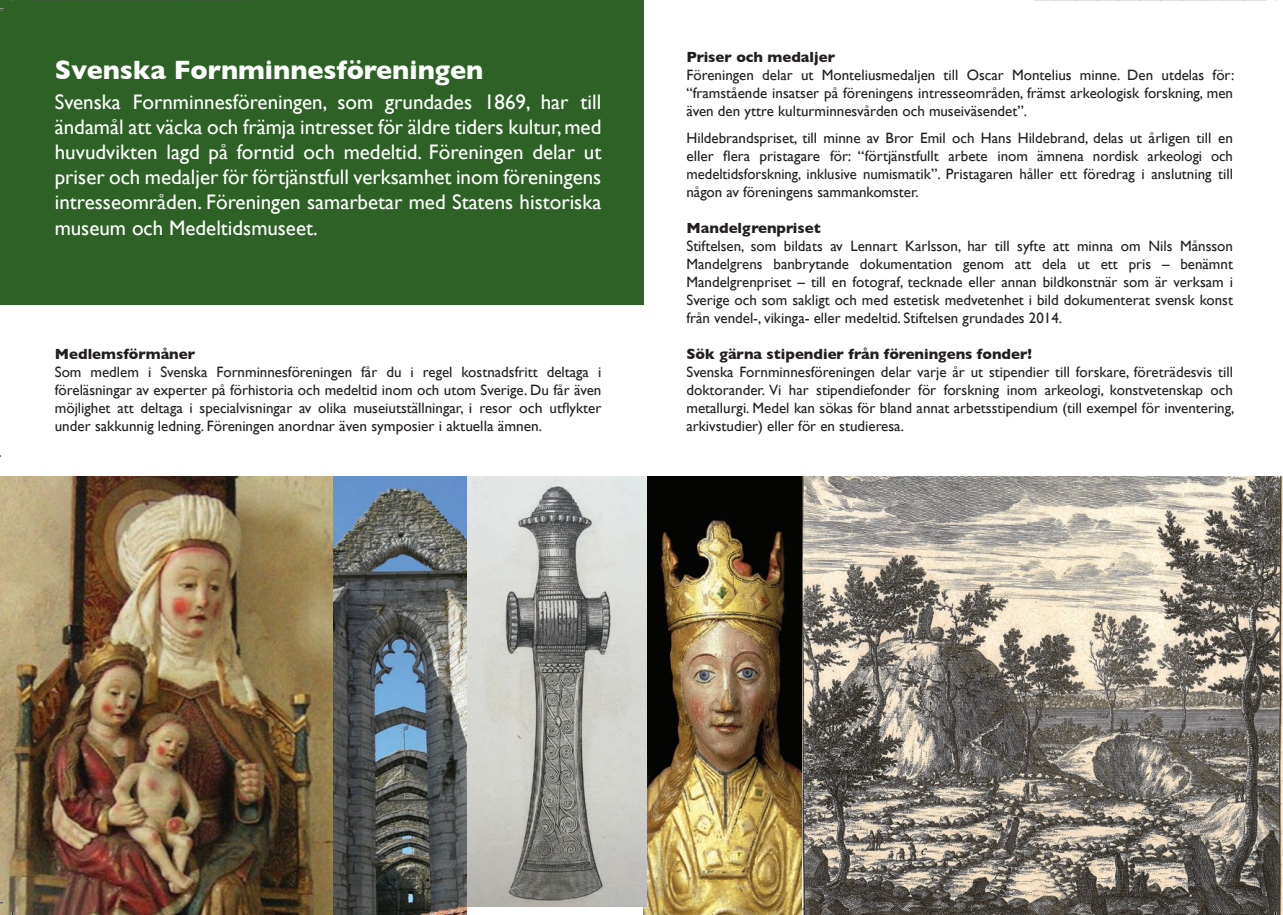
<style>
.page{position:relative;width:1283px;height:915px;background:#fff}
.page>*{position:absolute;margin:0;border:0;box-sizing:border-box;transform-origin:0 0}
.t1{font:700 27px "Gill Sans";color:#fff}
.t2{font:21px/25.2px "Gill Sans";color:#fff;text-align:justify}
.t3{font:15px/18px "Gill Sans";color:#231f20;text-align:justify}
.t4{font:700 15px "Gill Sans";color:#231f20}
</style>
<div class="page">
<div style="left:0;top:0;width:644px;height:305px;background:#2e6126"></div>
<img style="left:644px;top:476px;width:639px;height:438px">
<img style="left:1px;top:476px;width:465px;height:438px">
<img style="left:466px;top:476px;width:180px;height:430px">
<svg style="left:643px;top:913px;width:9px;height:2px"></svg>
<svg style="left:42px;top:0;width:191px;height:1px"></svg>
<svg style="left:1034px;top:0;width:232px;height:1px"></svg>
<p class="t1" style="left:55px;top:54px;width:430px">Svenska Fornminnesföreningen</p>
<p class="t2" style="left:55px;top:89px;width:548px">Svenska Fornminnesföreningen, som grundades 1869, har till ändamål att väcka och främja intresset för äldre tiders kultur, med huvudvikten lagd på forntid och medeltid. Föreningen delar ut priser och medaljer för förtjänstfull verksamhet inom föreningens intresseområden. Föreningen samarbetar med Statens historiska museum och Medeltidsmuseet.</p>
<p class="t4" style="left:55px;top:345px;width:142px">Medlemsförmåner</p>
<p class="t3" style="left:55px;top:363px;width:548px">Som medlem i Svenska Fornminnesföreningen får du i regel kostnadsfritt deltaga i föreläsningar av experter på förhistoria och medeltid inom och utom Sverige. Du får även möjlighet att deltaga i specialvisningar av olika museiutställningar, i resor och utflykter under sakkunnig ledning. Föreningen anordnar även symposier i aktuella ämnen.</p>
<p class="t4" style="left:686px;top:48px;width:150px">Priser och medaljer</p>
<p class="t3" style="left:686px;top:66px;width:549px">Föreningen delar ut Monteliusmedaljen till Oscar Montelius minne. Den utdelas för: “framstående insatser på föreningens intresseområden, främst arkeologisk forskning, men även den yttre kulturminnesvården och museiväsendet”.</p>
<p class="t3" style="left:686px;top:129px;width:548px">Hildebrandspriset, till minne av Bror Emil och Hans Hildebrand, delas ut årligen till en eller flera pristagare för: “förtjänstfullt arbete inom ämnena nordisk arkeologi och medeltidsforskning, inklusive numismatik”. Pristagaren håller ett föredrag i anslutning till någon av föreningens sammankomster.</p>
<p class="t4" style="left:686px;top:219px;width:136px">Mandelgrenpriset</p>
<p class="t3" style="left:686px;top:237px;width:548px">Stiftelsen, som bildats av Lennart Karlsson, har till syfte att minna om Nils Månsson Mandelgrens banbrytande dokumentation genom att dela ut ett pris – benämnt Mandelgrenpriset – till en fotograf, tecknade eller annan bildkonstnär som är verksam i Sverige och som sakligt och med estetisk medvetenhet i bild dokumenterat svensk konst från vendel-, vikinga- eller medeltid. Stiftelsen grundades 2014.</p>
<p class="t4" style="left:686px;top:345px;width:347px">Sök gärna stipendier från föreningens fonder!</p>
<p class="t3" style="left:686px;top:363px;width:549px">Svenska Fornminnesföreningen delar varje år ut stipendier till forskare, företrädesvis till doktorander. Vi har stipendiefonder för forskning inom arkeologi, konstvetenskap och metallurgi. Medel kan sökas för bland annat arbetsstipendium (till exempel för inventering, arkivstudier) eller för en studieresa.</p>
</div>
